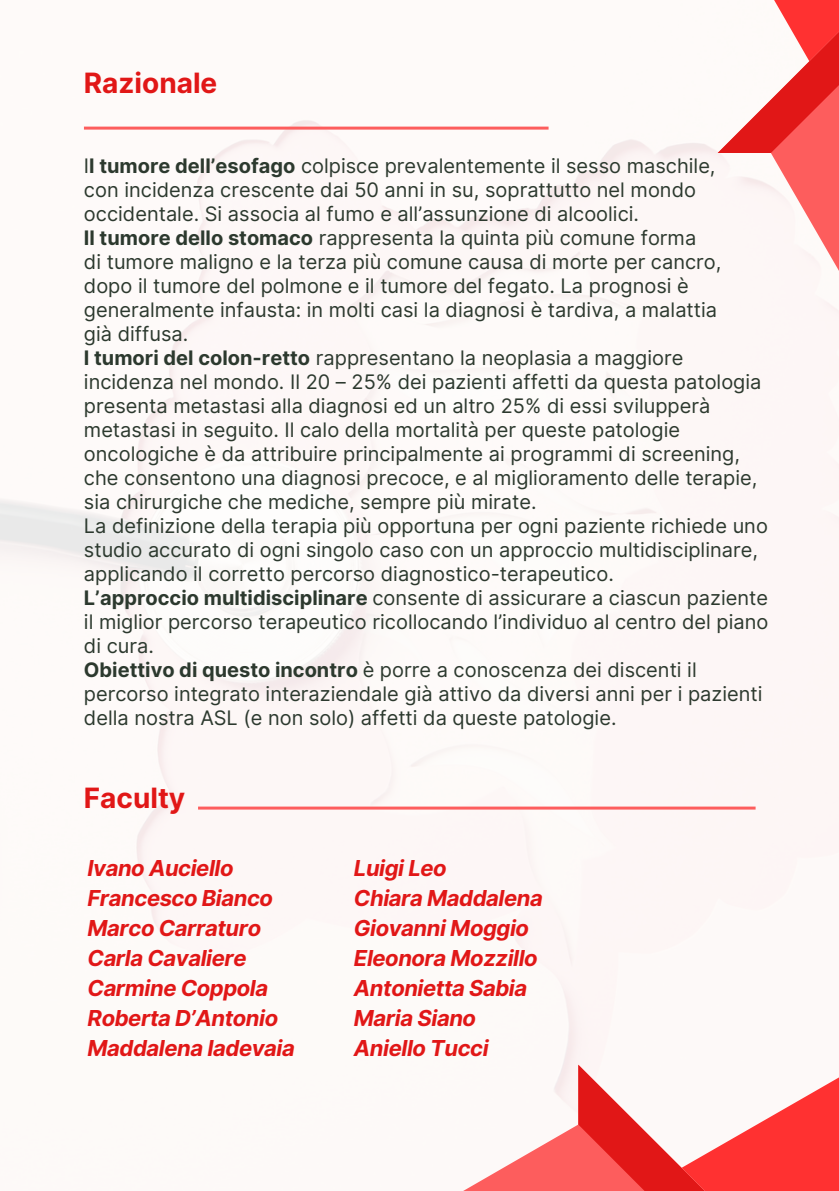
<style>
.page{position:relative;width:839px;height:1191px;background:#fff}
.page>*{position:absolute;margin:0;border:0;box-sizing:border-box;transform-origin:0 0}
.t1{font:700 28px "Inter";color:#e11717}
.t2{font:italic 700 22px/30px "Inter";letter-spacing:-.02em;color:#e11717}
.t3{font:20px/24px "Inter";color:#2c392e}
.s1{font-weight:700}
</style>
<div class="page">
<svg style="left:168px;top:1065px;width:410px;height:126px"></svg>
<svg style="left:578px;top:1063px;width:260px;height:128px"></svg>
<svg style="left:717px;top:153px;width:121px;height:364px;fill:#fdf6f6"></svg>
<svg style="left:716px;top:0;width:122px;height:153px"></svg>
<hr style="left:84px;top:127px;width:464px;height:3px;background:#fd5d5d">
<hr style="left:198px;top:807px;width:557px;height:3px;background:#fd5d5d">
<p class="t1" style="left:84px;top:66px;width:135px">Razionale</p>
<p class="t3" style="left:84px;top:154px;width:633px">I<span class="s1">l tumore dell’esofago</span> colpisce prevalentemente il sesso maschile,</p>
<h1 class="t3" style="left:84px;top:178px;width:613px">con incidenza crescente dai 50 anni in su, soprattutto nel mondo occidentale. Si associa al fumo e all’assunzione di alcoolici.</h1>
<p class="t3" style="left:84px;top:226px;width:613px"><span class="s1">Il tumore dello stomaco</span> rappresenta la quinta più comune forma</p>
<p class="t3" style="left:84px;top:250px;width:639px">di tumore maligno e la terza più comune causa di morte per cancro,</p>
<p class="t3" style="left:84px;top:274px;width:634px">dopo il tumore del polmone e il tumore del fegato. La prognosi è generalmente infausta: in molti casi la diagnosi è tardiva, a malattia</p>
<p class="t3" style="left:84px;top:322px;width:106px">già diffusa.</p>
<p class="t3" style="left:84px;top:346px;width:679px"><span class="s1">I tumori del colon-retto</span> rappresentano la neoplasia a maggiore incidenza nel mondo. Il 20 – 25% dei pazienti affetti da questa patologia presenta metastasi alla diagnosi ed un altro 25% di essi svilupperà metastasi in seguito. Il calo della mortalità per queste patologie oncologiche è da attribuire principalmente ai programmi di screening, che consentono una diagnosi precoce, e al miglioramento delle terapie, sia chirurgiche che mediche, sempre più mirate.</p>
<p class="t3" style="left:84px;top:514px;width:685px">La definizione della terapia più opportuna per ogni paziente richiede uno studio accurato di ogni singolo caso con un approccio multidisciplinare, applicando il corretto percorso diagnostico-terapeutico.</p>
<p class="t3" style="left:84px;top:586px;width:685px"><span class="s1">L’approccio multidisciplinare</span> consente di assicurare a ciascun paziente</p>
<p class="t3" style="left:84px;top:610px;width:686px">il miglior percorso terapeutico ricollocando l’individuo al centro del piano di cura.</p>
<p class="t3" style="left:84px;top:658px;width:680px"><span class="s1">Obiettivo di questo incontro</span> è porre a conoscenza dei discenti il percorso integrato interaziendale già attivo da diversi anni per i pazienti della nostra ASL (e non solo) affetti da queste patologie.</p>
<p class="t1" style="left:84px;top:781px;width:103px">Faculty</p>
<p class="t2" style="left:88px;top:853px;width:209px">Ivano Auciello<br>Francesco Bianco<br>Marco Carraturo<br>Carla Cavaliere<br>Carmine Coppola<br>Roberta D’Antonio<br>Maddalena Iadevaia</p>
<h1 class="t2" style="left:354px;top:853px;width:190px">Luigi Leo<br>Chiara Maddalena<br>Giovanni Moggio<br>Eleonora Mozzillo<br>Antonietta Sabia<br>Maria Siano<br>Aniello Tucci</h1>
</div>
